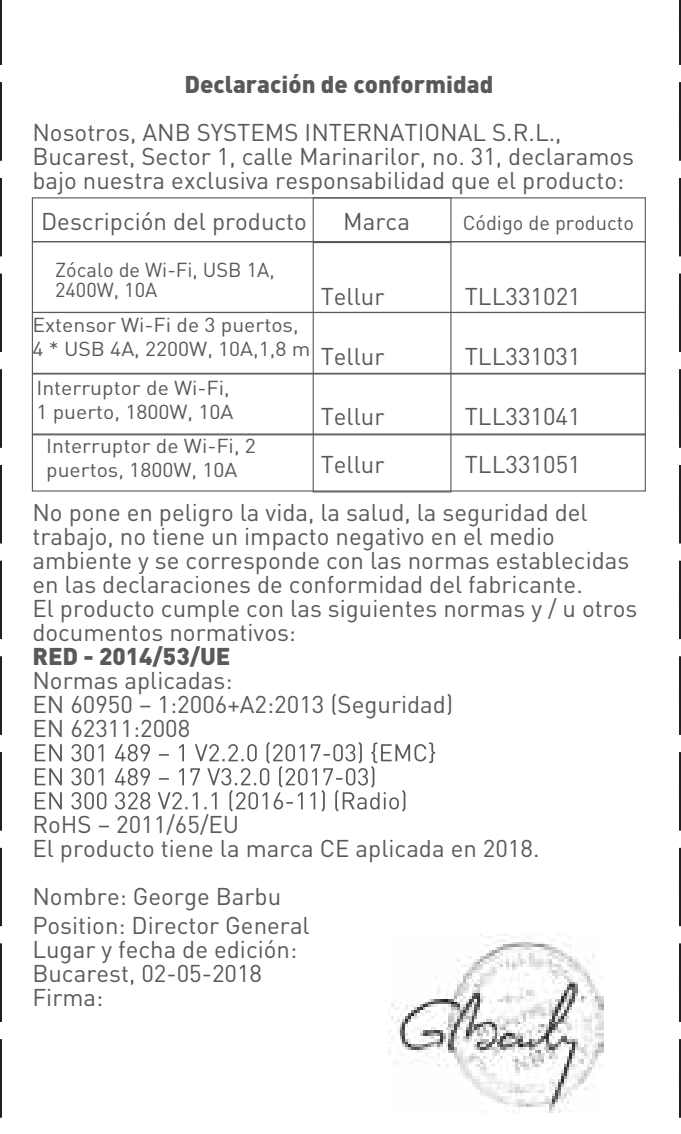
<style>
.page{position:relative;width:681px;height:1134px;background:#fff}
.page>*{position:absolute;margin:0;border:0;box-sizing:border-box;transform-origin:0 0}
.t1{font:24px/24px "DIN Pro";color:#58595b}
.t2{font:900 24px "DIN Pro";color:#58595b}
.t3{font:20px/24px "DIN Pro";color:#58595b;scale:1.06 1}
.t4{font:20px/20px "DIN Pro";color:#58595b}
</style>
<div class="page">
<svg style="left:0;top:0;width:2px;height:1118px"></svg>
<svg style="left:679px;top:0;width:1px;height:1118px"></svg>
<img style="left:388px;top:933px;width:215px;height:180px">
<svg style="left:35px;top:742px;width:400px;height:69px"></svg>
<div style="left:32px;top:197px;width:613px;height:45px;border:1px solid #58595b"></div>
<div style="left:312px;top:197px;width:139px;height:46px;border:1px solid #58595b"></div>
<div style="left:32px;top:241px;width:613px;height:72px;border:1px solid #58595b"></div>
<div style="left:32px;top:312px;width:613px;height:62px;border:1px solid #58595b"></div>
<div style="left:32px;top:373px;width:613px;height:62px;border:1px solid #58595b"></div>
<div style="left:32px;top:433px;width:613px;height:59px;border:1px solid #58595b"></div>
<div style="left:312px;top:242px;width:139px;height:250px;border:1px solid #58595b"></div>
<p class="t2" style="left:184px;top:68px;width:310px">Declaración de conformidad</p>
<p class="t1" style="left:32px;top:120px;width:603px">Nosotros, ANB SYSTEMS INTERNATIONAL S.R.L.,<br>Bucarest, Sector 1, calle Marinarilor, no. 31, declaramos bajo nuestra exclusiva responsabilidad que el producto:</p>
<p class="t1" style="left:41px;top:208px;width:267px">Descripción del producto</p>
<p class="t4" style="left:462px;top:212px;width:173px">Código de producto</p>
<p class="t1" style="left:343px;top:208px;width:68px">Marca</p>
<p class="t4" style="left:55px;top:259px;width:221px">Zócalo de Wi-Fi, USB 1A,<br>2400W, 10A</p>
<p class="t3" style="left:32px;top:312px;width:263px">Extensor Wi-Fi de 3 puertos,<br>4 * USB 4A, 2200W, 10A,1,8 m</p>
<p class="t3" style="left:36px;top:375px;width:187px">Interruptor de Wi-Fi,<br>1 puerto, 1800W, 10A</p>
<p class="t3" style="left:46px;top:433px;width:199px">Interruptor de Wi-Fi, 2 puertos, 1800W, 10A</p>
<p class="t1" style="left:320px;top:284px;width:65px">Tellur</p>
<p class="t1" style="left:464px;top:284px;width:117px">TLL331021</p>
<p class="t1" style="left:320px;top:344px;width:65px">Tellur</p>
<p class="t1" style="left:464px;top:344px;width:117px">TLL331031</p>
<p class="t1" style="left:320px;top:404px;width:65px">Tellur</p>
<p class="t1" style="left:464px;top:404px;width:117px">TLL331041</p>
<p class="t1" style="left:320px;top:452px;width:65px">Tellur</p>
<p class="t1" style="left:32px;top:440px;width:556px;line-height:48px;text-align:right">TLL331051<br>No pone en peligro la vida, la salud, la seguridad del</p>
<p class="t1" style="left:32px;top:524px;width:606px">trabajo, no tiene un impacto negativo en el medio ambiente y se corresponde con las normas establecidas en las declaraciones de conformidad del fabricante.<br>El producto cumple con las siguientes normas y / u otros documentos normativos:</p>
<p class="t2" style="left:32px;top:640px;width:199px">RED - 2014/53/UE</p>
<p class="t1" style="left:32px;top:668px;width:422px">Normas aplicadas:<br>EN 60950 – 1:2006+A2:2013 (Seguridad)<br>EN 62311:2008</p>
<p class="t1" style="left:32px;top:812px;width:508px">RoHS – 2011/65/EU<br>El producto tiene la marca CE aplicada en 2018.</p>
<p class="t1" style="left:32px;top:881px;width:279px;line-height:28.8px">Nombre: George Barbu<br>Position: Director General</p>
<p class="t1" style="left:32px;top:936px;width:266px">Lugar y fecha de edición:<br>Bucarest, 02-05-2018<br>Firma:</p>
</div>
